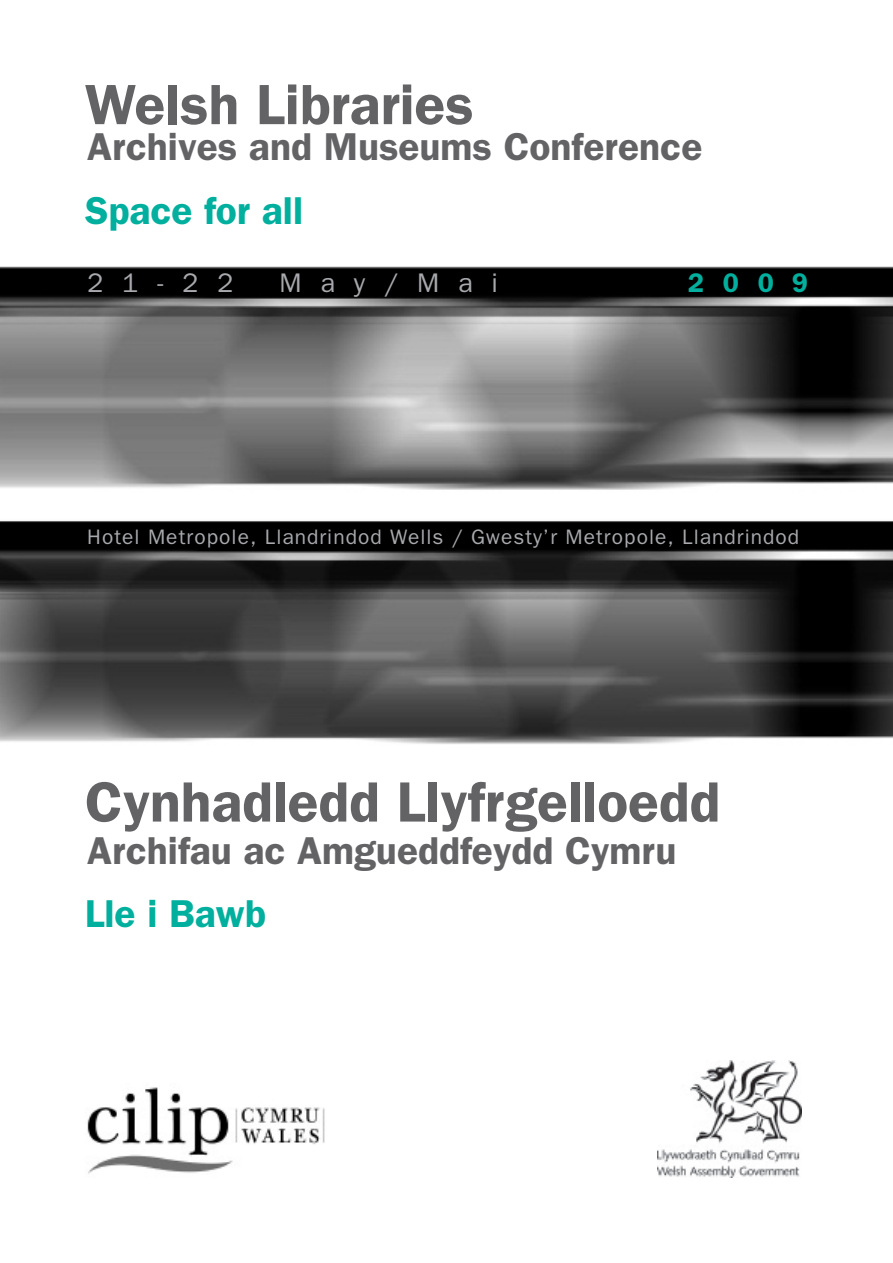
<style>
.page{position:relative;width:893px;height:1263px;background:#fff}
.page>*{position:absolute;margin:0;border:0;box-sizing:border-box;transform-origin:0 0}
.t1{font:600 57px "Franklin Gothic";color:#636366}
.t2{font:600 39px "Franklin Gothic";color:#636366}
.t3{font:600 39px "Franklin Gothic";color:#00af9d}
.t4{font:27px "Franklin Gothic";letter-spacing:.7em;color:#a8a9ad}
.t5{font:600 27px "Franklin Gothic";color:#00af9d}
.t6{font:21px "Franklin Gothic";letter-spacing:.05em;color:#a8a9ad}
</style>
<div class="page">
<img style="left:0;top:266px;width:893px;height:478px">
<img style="left:87px;top:1087px;width:238px;height:87px">
<img style="left:657px;top:1061px;width:144px;height:117px">
<h1 class="t1" style="left:85px;top:71px;width:390px">Welsh Libraries</h1>
<h2 class="t2" style="left:87px;top:124px;width:617px">Archives and Museums Conference</h2>
<h2 class="t3" style="left:85px;top:188px;width:220px">Space for all</h2>
<p class="t4" style="left:87px;top:267px;width:148px">21-22</p>
<p class="t4" style="left:279px;top:267px;width:220px">May/Mai</p>
<p class="t5" style="left:688px;top:267px;width:122px">2009</p>
<p class="t6" style="left:87px;top:524px;width:714px">Hotel Metropole, Llandrindod Wells / Gwesty’r Metropole, Llandrindod</p>
<h1 class="t1" style="left:85px;top:768px;width:637px">Cynhadledd Llyfrgelloedd</h1>
<h2 class="t2" style="left:87px;top:827px;width:591px">Archifau ac Amgueddfeydd Cymru</h2>
<h2 class="t3" style="left:85px;top:891px;width:182px">Lle i Bawb</h2>
</div>
